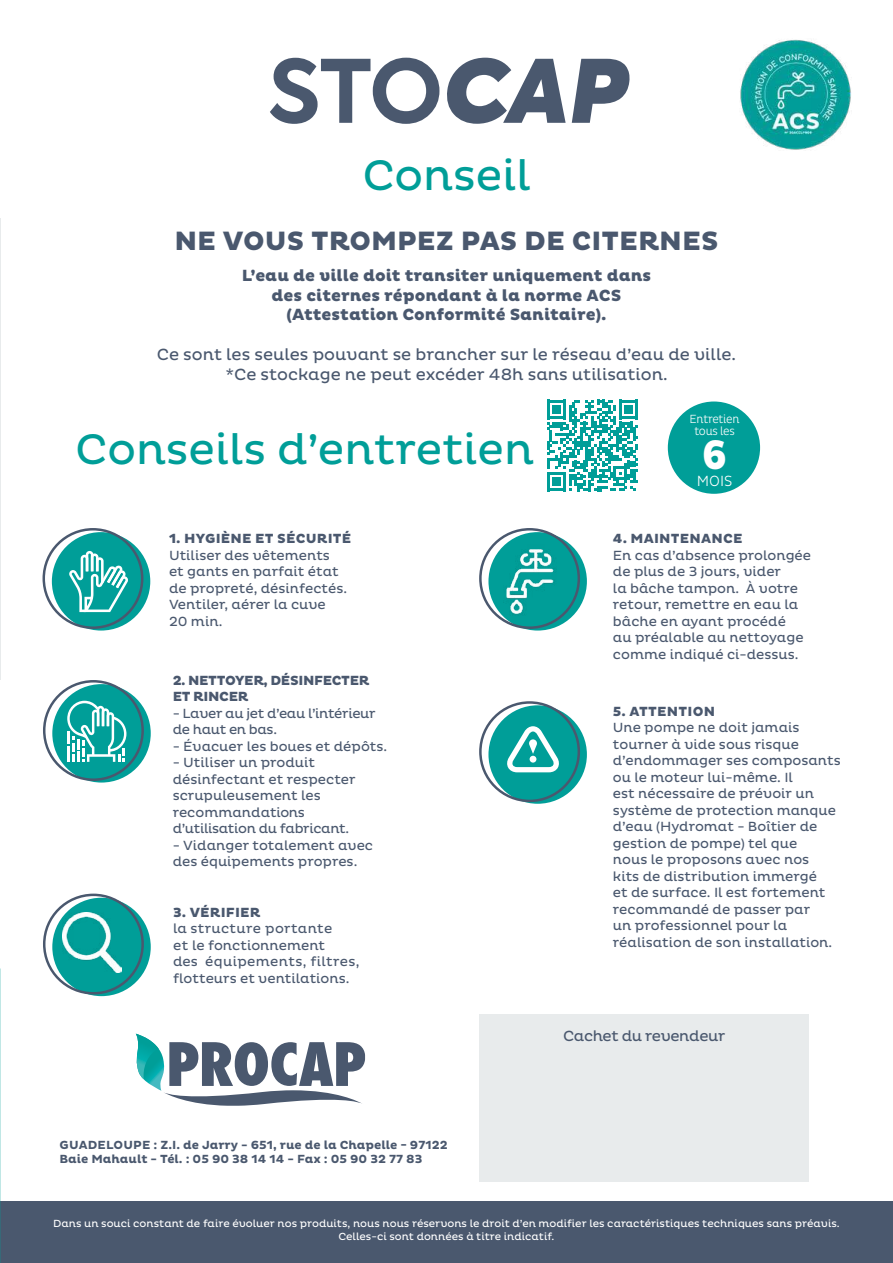
<style>
.page{position:relative;width:893px;height:1263px;background:#fff}
.page>*{position:absolute;margin:0;border:0;box-sizing:border-box;transform-origin:0 0}
.t1{font:700 86.7px "Axiforma";color:#4a586e}
.t2{font:43.5px "Pluto";color:#009e98}
.t3{font:800 42px "Pluto Cond";color:#fff}
.t4{font:800 27px "Pluto";color:#4a586e}
.t5{font:800 16.5px/19.8px "Pluto";color:#4a586e;text-align:center}
.t6{font:16.5px/19.8px "Pluto";color:#4a586e;text-align:center}
.t7{font:15px "Pluto";letter-spacing:-.025em;color:#4a586e}
.t8{font:300 15px "Pluto Cond";color:#fff}
.t9{font:13.5px/16.5px "Pluto";color:#4a586e}
.t10{font:800 13.5px "Pluto";letter-spacing:.015em;color:#4a586e}
.t11{font:13.5px/16.5px "Pluto";letter-spacing:-.025em;color:#4a586e}
.t12{font:800 13.5px/16.2px "Pluto";letter-spacing:-.025em;color:#4a586e}
.t13{font:700 12px/14.4px "Pluto";color:#4a586e}
.t14{font:300 12px/12px "Pluto Cond";letter-spacing:-.02em;color:#fff;text-align:center}
.t15{font:10.5px/12.6px "Pluto";color:#fff;text-align:center}
.s1{font-weight:800;font-style:italic}
</style>
<div class="page">
<hr style="left:892px;top:1108px;width:1px;height:155px;background:#4a586e">
<div style="left:0;top:1201px;width:893px;height:62px;background:#4a586e"></div>
<div style="left:479px;top:1014px;width:330px;height:167px;background:#e8ebec"></div>
<svg style="left:136px;top:1034px;width:229px;height:72px"></svg>
<div style="left:52px;top:532px;width:98px;height:98px;background:#009e98;border-radius:50%"></div>
<div style="left:43px;top:528px;width:100px;height:101px;border:2px solid #4a586e;border-radius:50%"></div>
<svg style="left:69px;top:551px;width:60px;height:61px"></svg>
<div style="left:52px;top:684px;width:99px;height:98px;background:#009e98;border-radius:50%"></div>
<div style="left:43px;top:680px;width:101px;height:101px;border:2px solid #4a586e;border-radius:50%"></div>
<svg style="left:67px;top:701px;width:59px;height:61px"></svg>
<div style="left:52px;top:898px;width:99px;height:98px;background:#009e98;border-radius:50%"></div>
<div style="left:43px;top:894px;width:101px;height:100px;border:2px solid #4a586e;border-radius:50%"></div>
<img style="left:63px;top:912px;width:58px;height:60px">
<svg style="left:488px;top:532px;width:99px;height:98px"></svg>
<img style="left:485px;top:531px;width:96px;height:96px">
<div style="left:488px;top:705px;width:99px;height:99px;background:#009e98;border-radius:50%"></div>
<div style="left:479px;top:701px;width:101px;height:101px;border:2px solid #4a586e;border-radius:50%"></div>
<svg style="left:507px;top:726px;width:52px;height:46px"></svg>
<img style="left:740px;top:39px;width:111px;height:111px">
<hr style="left:0;top:219px;width:1px;height:461px;background:#e8ebec">
<div style="left:668px;top:401px;width:92px;height:93px;background:#009e98;border-radius:50%"></div>
<svg style="left:547px;top:400px;width:91px;height:91px"></svg>
<h1 class="t1" style="left:268px;top:32px;width:361px">STO<span class="s1">CAP</span></h1>
<h2 class="t2" style="left:362px;top:150px;width:170px">Conseil</h2>
<h3 class="t4" style="left:174px;top:226px;width:546px">NE VOUS TROMPEZ PAS DE CITERNES</h3>
<p class="t5" style="left:242px;top:266px;width:411px">L’eau de ville doit transiter uniquement dans des citernes répondant à la norme ACS (Attestation Conformité Sanitaire).</p>
<p class="t6" style="left:157px;top:345px;width:581px">Ce sont les seules pouvant se brancher sur le réseau d’eau de ville. *Ce stockage ne peut excéder 48h sans utilisation.</p>
<h2 class="t2" style="left:75px;top:424px;width:460px">Conseils d’entretien</h2>
<p class="t10" style="left:169px;top:531px;width:184px">1. HYGIÈNE ET SÉCURITÉ</p>
<p class="t9" style="left:169px;top:547px;width:180px">Utiliser des vêtements et gants en parfait état de propreté, désinfectés.<br>Ventiler, aérer la cuve<br>20 min.</p>
<p class="t12" style="left:173px;top:673px;width:198px">2. NETTOYER, DÉSINFECTER<br>ET RINCER</p>
<p class="t11" style="left:173px;top:705px;width:204px">- Laver au jet d’eau l’intérieur de haut en bas.</p>
<p class="t9" style="left:173px;top:738px;width:216px">- Évacuer les boues et dépôts.</p>
<p class="t9" style="left:173px;top:755px;width:184px">- Utiliser un produit désinfectant et respecter scrupuleusement les recommandations d’utilisation du fabricant.</p>
<p class="t9" style="left:173px;top:837px;width:202px">- Vidanger totalement avec des équipements propres.</p>
<p class="t10" style="left:173px;top:904px;width:89px">3. VÉRIFIER</p>
<p class="t9" style="left:173px;top:921px;width:188px">la structure portante<br>et le fonctionnement<br>des équipements, filtres, flotteurs et ventilations.</p>
<p class="t14" style="left:690px;top:413px;width:51px">Entretien tous les</p>
<h3 class="t3" style="left:702px;top:431px;width:27px">6</h3>
<p class="t8" style="left:697px;top:472px;width:37px">MOIS</p>
<p class="t10" style="left:613px;top:531px;width:131px">4. MAINTENANCE</p>
<p class="t9" style="left:613px;top:547px;width:200px">En cas d’absence prolongée de plus de 3 jours, vider<br>la bâche tampon. À votre retour, remettre en eau la bâche en ayant procédé<br>au préalable au nettoyage comme indiqué ci-dessus.</p>
<p class="t10" style="left:613px;top:704px;width:104px">5. ATTENTION</p>
<p class="t9" style="left:613px;top:720px;width:229px">Une pompe ne doit jamais tourner à vide sous risque d’endommager ses composants ou le moteur lui-même. Il<br>est nécessaire de prévoir un système de protection manque d’eau (Hydromat - Boîtier de gestion de pompe) tel que<br>nous le proposons avec nos<br>kits de distribution immergé<br>et de surface. Il est fortement recommandé de passer par<br>un professionnel pour la réalisation de son installation.</p>
<p class="t7" style="left:563px;top:1028px;width:164px">Cachet du revendeur</p>
<p class="t13" style="left:60px;top:1138px;width:390px">GUADELOUPE : Z.I. de Jarry - 651, rue de la Chapelle - 97122<br>Baie Mahault - Tél. : 05 90 38 14 14 - Fax : 05 90 32 77 83</p>
<p class="t15" style="left:53px;top:1217px;width:788px">Dans un souci constant de faire évoluer nos produits, nous nous réservons le droit d’en modifier les caractéristiques techniques sans préavis.<br>Celles-ci sont données à titre indicatif.</p>
</div>
